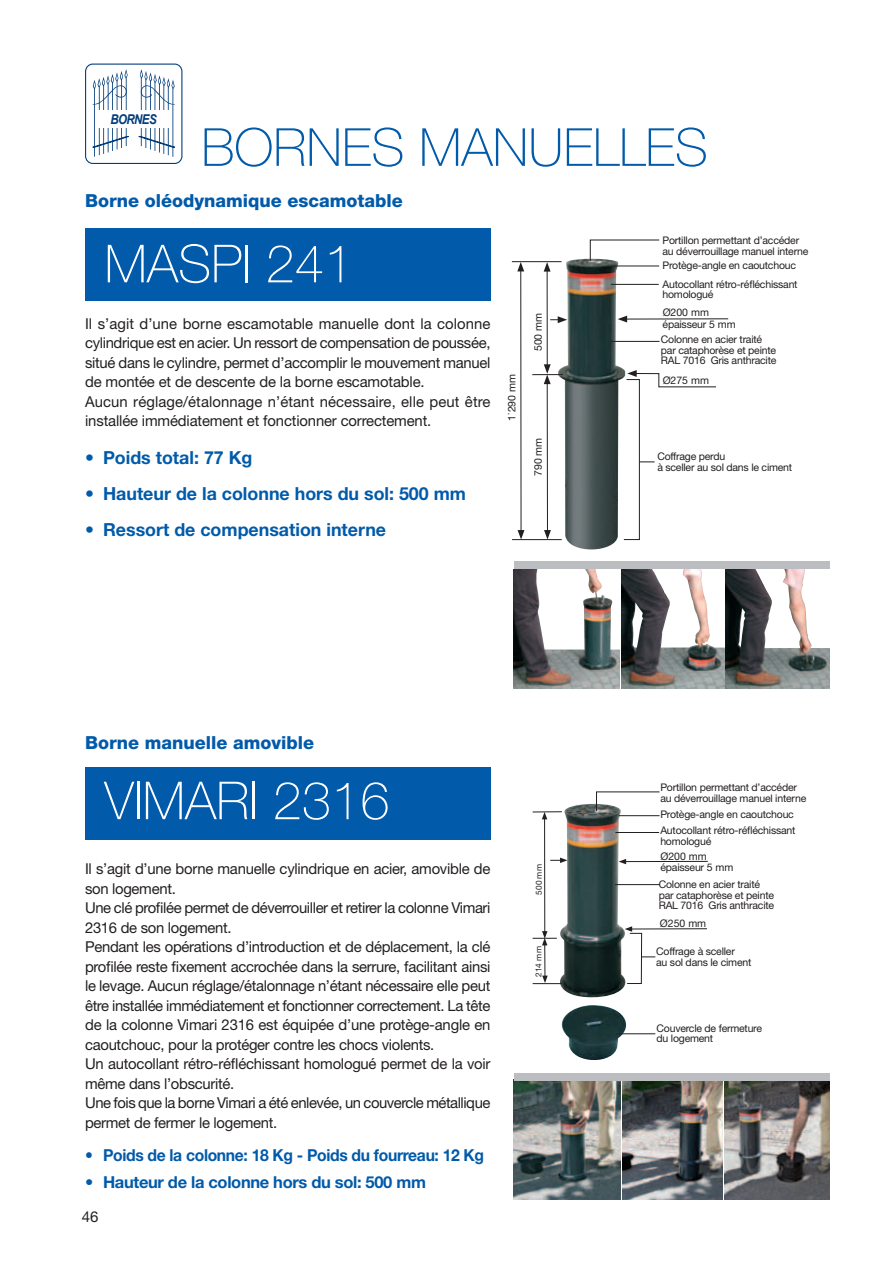
<style>
.page{position:relative;width:893px;height:1263px;background:#fff}
.page>*{position:absolute;margin:0;border:0;box-sizing:border-box;transform-origin:0 0}
.t1{font:100 52.5px "Helvetica Neue";color:#fff}
.t2{font:100 52.5px "Helvetica Neue";color:#015aaa}
.t3{font:700 18px "Helvetica Neue";color:#015aaa}
.t4{font:800 18px "Helvetica Neue";color:#015aaa}
.t5{font:700 16.5px "Helvetica Neue";letter-spacing:-.02em;color:#015aaa;scale:.95 1}
.t6{font:700 16.5px "Helvetica Neue";letter-spacing:-.02em;color:#015aaa}
.t7{font:15px/19.5px "Helvetica Neue";letter-spacing:-.02em;color:#231f20}
.t8{font:italic 700 13.5px "Arial";letter-spacing:-.05em;color:#013c7b;scale:.85 1}
.t9{font:10.5px/10.5px "Helvetica Neue";letter-spacing:-.02em;color:#231f20}
.t10{font:8.25px "Helvetica Neue";color:#231f20}
</style>
<div class="page">
<div style="left:85px;top:228px;width:405px;height:73px;background:#015aaa"></div>
<div style="left:85px;top:64px;width:97px;height:100px;border:1px solid #013c7b;border-radius:7px"></div>
<svg style="left:92px;top:69px;width:37px;height:88px"></svg>
<svg style="left:138px;top:69px;width:37px;height:88px"></svg>
<div style="left:95px;top:111px;width:76px;height:17px;background:#fff"></div>
<img style="left:558px;top:259px;width:67px;height:291px">
<hr style="left:520px;top:269px;width:1px;height:263px;background:#231f20">
<svg style="left:517px;top:262px;width:7px;height:9px"></svg>
<svg style="left:518px;top:530px;width:6px;height:9px"></svg>
<hr style="left:512px;top:261px;width:49px;height:1px;background:#231f20">
<hr style="left:512px;top:539px;width:50px;height:1px;background:#231f20">
<hr style="left:547px;top:382px;width:1px;height:150px;background:#231f20">
<svg style="left:544px;top:530px;width:7px;height:9px"></svg>
<hr style="left:532px;top:374px;width:31px;height:1px;background:#231f20">
<hr style="left:547px;top:269px;width:1px;height:98px;background:#231f20">
<svg style="left:544px;top:262px;width:7px;height:10px"></svg>
<svg style="left:544px;top:364px;width:7px;height:20px"></svg>
<hr style="left:625px;top:318px;width:103px;height:1px;background:#231f20">
<svg style="left:618px;top:316px;width:9px;height:6px"></svg>
<svg style="left:550px;top:316px;width:17px;height:7px"></svg>
<svg style="left:623px;top:370px;width:93px;height:170px"></svg>
<svg style="left:589px;top:239px;width:71px;height:22px"></svg>
<hr style="left:615px;top:266px;width:44px;height:1px;background:#231f20">
<hr style="left:611px;top:284px;width:48px;height:1px;background:#231f20">
<hr style="left:610px;top:341px;width:50px;height:1px;background:#231f20">
<div style="left:85px;top:767px;width:405px;height:73px;background:#015aaa"></div>
<img style="left:514px;top:569px;width:210px;height:119px">
<img style="left:726px;top:569px;width:103px;height:119px">
<img style="left:514px;top:1080px;width:208px;height:119px">
<img style="left:724px;top:1080px;width:106px;height:119px">
<div style="left:514px;top:1073px;width:315px;height:7px;background:#bcbdc0"></div>
<div style="left:514px;top:561px;width:315px;height:8px;background:#bcbdc0"></div>
<img style="left:555px;top:804px;width:77px;height:193px">
<img style="left:561px;top:1005px;width:69px;height:55px">
<hr style="left:544px;top:943px;width:1px;height:34px;background:#231f20">
<svg style="left:533px;top:975px;width:29px;height:9px"></svg>
<hr style="left:544px;top:817px;width:1px;height:116px;background:#231f20">
<svg style="left:533px;top:811px;width:29px;height:8px"></svg>
<svg style="left:533px;top:931px;width:24px;height:14px"></svg>
<hr style="left:624px;top:861px;width:84px;height:1px;background:#231f20">
<svg style="left:619px;top:859px;width:7px;height:5px"></svg>
<svg style="left:550px;top:857px;width:17px;height:6px"></svg>
<hr style="left:630px;top:928px;width:77px;height:1px;background:#231f20">
<svg style="left:625px;top:926px;width:30px;height:58px"></svg>
<svg style="left:596px;top:791px;width:64px;height:20px"></svg>
<hr style="left:619px;top:815px;width:40px;height:1px;background:#231f20">
<hr style="left:615px;top:832px;width:44px;height:1px;background:#231f20">
<hr style="left:615px;top:884px;width:45px;height:1px;background:#231f20">
<hr style="left:616px;top:1033px;width:39px;height:1px;background:#231f20">
<p class="t8" style="left:110px;top:111px;width:56px">BORNES</p>
<h1 class="t2" style="left:201px;top:117px;width:508px">BORNES MANUELLES</h1>
<p class="t4" style="left:85px;top:190px;width:319px">Borne oléodynamique escamotable</p>
<h1 class="t1" style="left:104px;top:234px;width:250px">MASPI 241</h1>
<p class="t7" style="left:85px;top:314px;width:407px">Il s’agit d’une borne escamotable manuelle dont la colonne cylindrique est en acier. Un ressort de compensation de poussée, situé dans le cylindre, permet d’accomplir le mouvement manuel de montée et de descente de la borne escamotable.<br>Aucun réglage/étalonnage n’étant nécessaire, elle peut être installée immédiatement et fonctionner correctement.</p>
<p class="t3" style="left:85px;top:446px;width:169px">• Poids total: 77 Kg</p>
<p class="t3" style="left:85px;top:482px;width:382px">• Hauteur de la colonne hors du sol: 500 mm</p>
<p class="t3" style="left:85px;top:518px;width:303px">• Ressort de compensation interne</p>
<p class="t9" style="left:506px;top:421px;width:48px;rotate:-90deg">1˙290 mm</p>
<p class="t9" style="left:533px;top:351px;width:40px;rotate:-90deg">500 mm</p>
<p class="t9" style="left:533px;top:476px;width:40px;rotate:-90deg">790 mm</p>
<p class="t4" style="left:85px;top:732px;width:231px">Borne manuelle amovible</p>
<h1 class="t1" style="left:104px;top:770px;width:287px">VIMARI 2316</h1>
<p class="t7" style="left:85px;top:859px;width:407px">Il s’agit d’une borne manuelle cylindrique en acier, amovible de son logement.<br>Une clé profilée permet de déverrouiller et retirer la colonne Vimari 23 16 de son logement.<br>Pendant les opérations d’introduction et de déplacement, la clé profilée reste fixement accrochée dans la serrure, facilitant ainsi le levage. Aucun réglage/étalonnage n’étant nécessaire elle peut être installée immédiatement et fonctionner correctement. La tête de la colonne Vimari 23 16 est équipée d’une protège-angle en caoutchouc, pour la protéger contre les chocs violents.<br>Un autocollant rétro-réfléchissant homologué permet de la voir même dans l’obscurité.<br>Une fois que la borne Vimari a été enlevée, un couvercle métallique permet de fermer le logement.</p>
<p class="t5" style="left:85px;top:1144px;width:422px">• Poids de la colonne: 18 Kg - Poids du fourreau: 12 Kg</p>
<p class="t6" style="left:85px;top:1171px;width:342px">• Hauteur de la colonne hors du sol: 500 mm</p>
<p class="t7" style="left:82px;top:1207px;width:18px">46</p>
<p class="t10" style="left:534px;top:895px;width:32px;rotate:-90deg">500 mm</p>
<p class="t10" style="left:533px;top:977px;width:32px;rotate:-90deg">214 mm</p>
<p class="t9" style="left:662px;top:235px;width:147px">Portillon permettant d’accéder au déverrouillage manuel interne</p>
<p class="t9" style="left:662px;top:260px;width:135px">Protège-angle en caoutchouc</p>
<p class="t9" style="left:662px;top:278px;width:137px">Autocollant rétro-réfléchissant homologué</p>
<p class="t9" style="left:663px;top:306px;width:75px;line-height:12.6px">Ø200 mm épaisseur 5 mm</p>
<p class="t9" style="left:661px;top:334px;width:117px">Colonne en acier traité par cataphorèse et peinte<br>RAL 7016 Gris anthracite</p>
<p class="t9" style="left:663px;top:375px;width:48px">Ø275 mm</p>
<p class="t9" style="left:657px;top:451px;width:136px">Coffrage perdu<br>à sceller au sol dans le ciment</p>
<p class="t9" style="left:660px;top:782px;width:147px">Portillon permettant d’accéder au déverrouillage manuel interne</p>
<p class="t9" style="left:660px;top:809px;width:135px">Protège-angle en caoutchouc</p>
<p class="t9" style="left:660px;top:825px;width:137px">Autocollant rétro-réfléchissant homologué</p>
<p class="t9" style="left:660px;top:851px;width:75px">Ø200 mm épaisseur 5 mm</p>
<p class="t9" style="left:659px;top:879px;width:117px">Colonne en acier traité par cataphorèse et peinte<br>RAL 7016 Gris anthracite</p>
<p class="t9" style="left:660px;top:918px;width:48px">Ø250 mm</p>
<p class="t9" style="left:656px;top:946px;width:97px">Coffrage à sceller<br>au sol dans le ciment</p>
<p class="t9" style="left:656px;top:1022px;width:107px">Couvercle de fermeture du logement</p>
</div>
